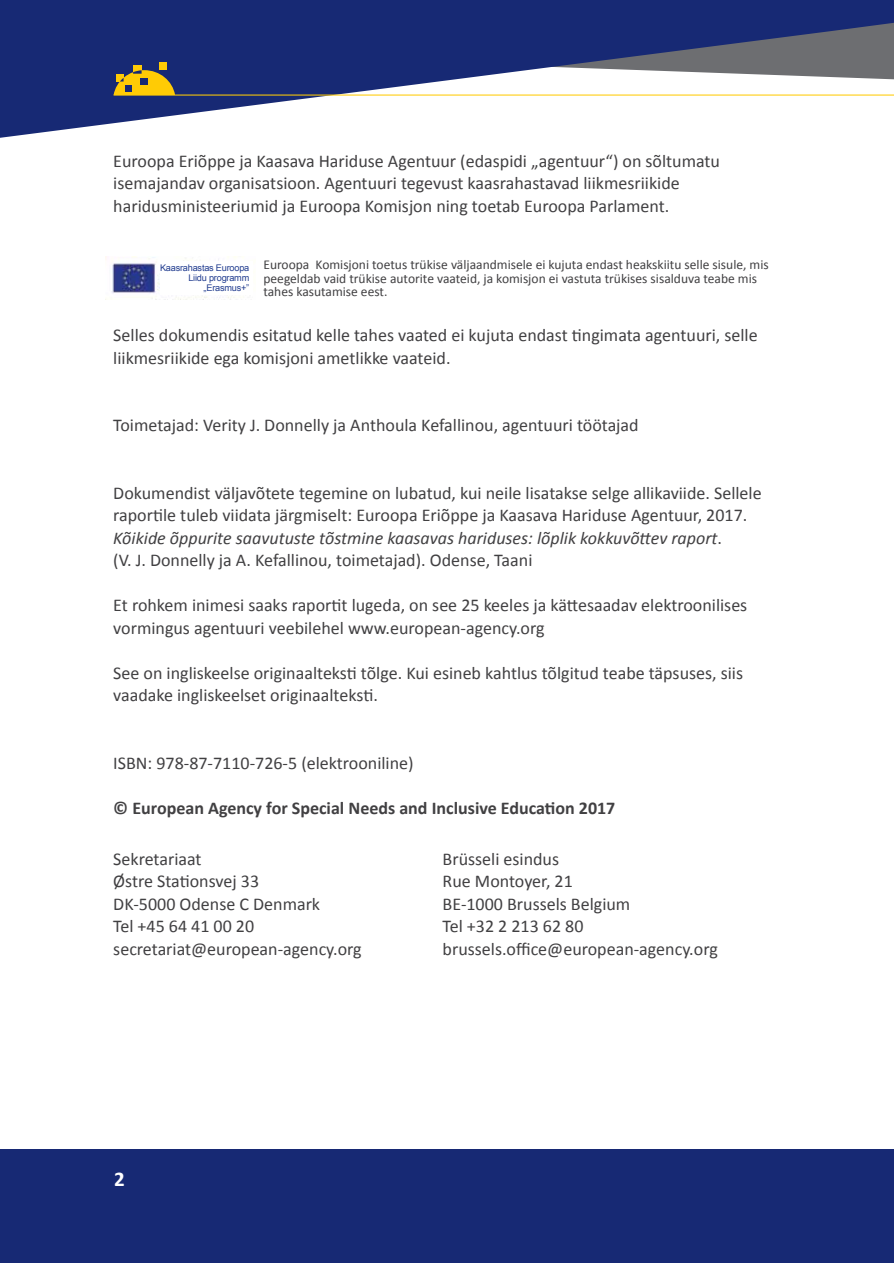
<style>
.page{position:relative;width:894px;height:1263px;background:#fff}
.page>*{position:absolute;margin:0;border:0;box-sizing:border-box;transform-origin:0 0}
.t1{font:700 21px "Calibri";color:#fff}
.t2{font:18px/22.5px "Calibri";color:#414042}
.t3{font:700 18px "Calibri";color:#414042}
.t4{font:13.5px/13.5px "Calibri";color:#414042}
.t5{font:9.15px/10.2px "Arial";letter-spacing:-.02em;color:#233e90;text-align:right}
.s1{font-style:italic}
</style>
<div class="page">
<div style="left:0;top:1150px;width:893px;height:113px;background:#172974"></div>
<svg style="left:0;top:0;width:893px;height:138px;fill:#172974"></svg>
<hr style="left:114px;top:95px;width:779px;height:1px;background:#ffcb05">
<div style="left:159px;top:62px;width:8px;height:8px;background:#ffcb05"></div>
<div style="left:133px;top:65px;width:8px;height:9px;background:#ffcb05"></div>
<svg style="left:114px;top:70px;width:61px;height:25px;background:#ba9b25"></svg>
<img style="left:111px;top:256px;width:125px;height:43px">
<div style="left:160px;top:261px;width:92px;height:34px;background:#fff"></div>
<p class="t2" style="left:113px;top:149px;width:608px">Euroopa Eriõppe ja Kaasava Hariduse Agentuur (edaspidi „agentuur“) on sõltumatu isemajandav organisatsioon. Agentuuri tegevust kaasrahastavad liikmesriikide haridusministeeriumid ja Euroopa Komisjon ning toetab Euroopa Parlament.</p>
<p class="t4" style="left:263px;top:258px;width:506px">Euroopa Komisjoni toetus trükise väljaandmisele ei kujuta endast heakskiitu selle sisule, mis peegeldab vaid trükise autorite vaateid, ja komisjon ei vastuta trükises sisalduva teabe mis tahes kasutamise eest.</p>
<p class="t2" style="left:113px;top:324px;width:645px">Selles dokumendis esitatud kelle tahes vaated ei kujuta endast tingimata agentuuri, selle liikmesriikide ega komisjoni ametlikke vaateid.</p>
<p class="t5" style="left:160px;top:262px;width:91px">Kaasrahastas Euroopa<br>Liidu programm „Erasmus+”</p>
<p class="t2" style="left:113px;top:414px;width:526px">Toimetajad: Verity J. Donnelly ja Anthoula Kefallinou, agentuuri töötajad</p>
<p class="t2" style="left:113px;top:481px;width:649px">Dokumendist väljavõtete tegemine on lubatud, kui neile lisatakse selge allikaviide. Sellele raportile tuleb viidata järgmiselt: Euroopa Eriõppe ja Kaasava Hariduse Agentuur, 2017.<br><span class="s1">Kõikide õppurite saavutuste tõstmine kaasavas hariduses: lõplik kokkuvõttev raport</span>.<br>(V. J. Donnelly ja A. Kefallinou, toimetajad). Odense, Taani</p>
<p class="t2" style="left:113px;top:594px;width:635px">Et rohkem inimesi saaks raportit lugeda, on see 25 keeles ja kättesaadav elektroonilises vormingus agentuuri veebilehel www.european-agency.org</p>
<p class="t2" style="left:113px;top:661px;width:631px">See on ingliskeelse originaalteksti tõlge. Kui esineb kahtlus tõlgitud teabe täpsuses, siis vaadake ingliskeelset originaalteksti.</p>
<p class="t2" style="left:113px;top:751px;width:302px">ISBN: 978-87-7110-726-5 (elektrooniline)</p>
<p class="t3" style="left:113px;top:796px;width:503px">© European Agency for Special Needs and Inclusive Education 2017</p>
<p class="t2" style="left:113px;top:847px;width:90px">Sekretariaat</p>
<p class="t2" style="left:442px;top:847px;width:118px">Brüsseli esindus</p>
<p class="t2" style="left:113px;top:870px;width:147px">Østre Stationsvej 33</p>
<p class="t2" style="left:442px;top:870px;width:132px">Rue Montoyer, 21</p>
<p class="t2" style="left:113px;top:892px;width:208px">DK-5000 Odense C Denmark</p>
<p class="t2" style="left:442px;top:892px;width:189px">BE-1000 Brussels Belgium</p>
<p class="t2" style="left:113px;top:915px;width:142px">Tel +45 64 41 00 20</p>
<p class="t2" style="left:442px;top:915px;width:142px">Tel +32 2 213 62 80</p>
<p class="t2" style="left:113px;top:937px;width:250px">secretariat@european-agency.org</p>
<p class="t2" style="left:442px;top:937px;width:276px">brussels.office@european-agency.org</p>
<p class="t1" style="left:114px;top:1165px;width:12px">2</p>
</div>
